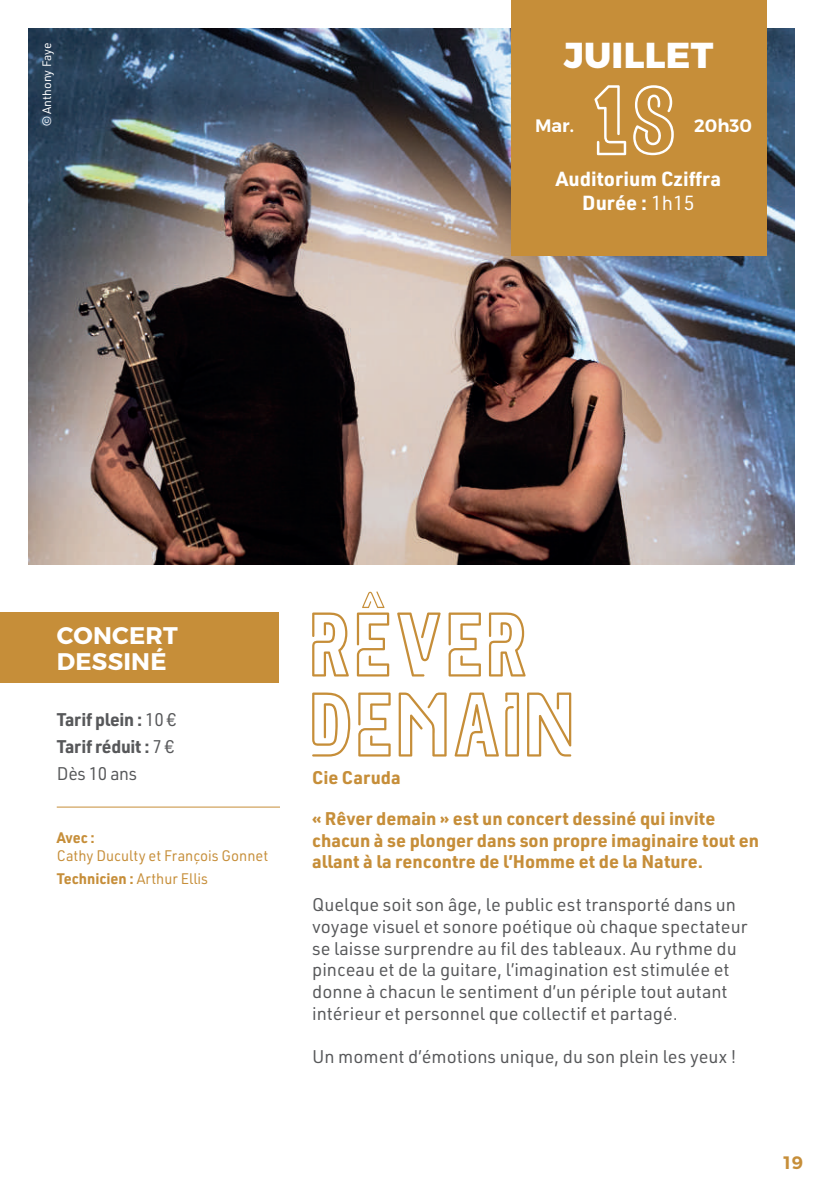
<style>
.page{position:relative;width:823px;height:1191px;background:#fff}
.page>*{position:absolute;margin:0;border:0;box-sizing:border-box;transform-origin:0 0}
.t1{font:87.4px "Neoneon";color:#fff}
.t2{font:80px/80px "Neoneon";color:#c68e39}
.t3{font:800 36px "Montserrat";letter-spacing:.01em;color:#fff}
.t4{font:700 24px/26px "Montserrat";letter-spacing:.01em;color:#fff}
.t5{font:700 20px/24px "URWDIN";color:#fff;text-align:center}
.t6{font:18px/21.6px "URWDIN";color:#57585a}
.t7{font:700 18px/21.6px "URWDIN";color:#c68e39}
.t8{font:700 18px/27.2px "URWDIN";letter-spacing:-.015em;color:#57585a;text-align:justify}
.t9{font:600 18px "Montserrat";color:#fff}
.t10{font:600 18px "Montserrat";color:#c68e39}
.t11{font:15px/23.6px "URWDIN";color:#c68e39;scale:.96 1}
.t12{font:700 15px "URWDIN";color:#c68e39;scale:.96 1}
.t13{font:12px "URWDIN";color:#fff}
.s1{font-weight:400}
.s2{font-weight:700}
</style>
<div class="page">
<img style="left:28px;top:28px;width:766px;height:536px">
<hr style="left:57px;top:806px;width:223px;height:1px;background:#c68e39">
<div style="left:0;top:612px;width:278px;height:71px;background:#c68e39"></div>
<div style="left:510px;top:0;width:255px;height:255px;background:#c68e39"></div>
<svg style="left:362px;top:591px;width:22px;height:17px"></svg>
<p class="t13" style="left:39px;top:126px;width:85px;rotate:-90deg">© Anthony Faye</p>
<h3 class="t3" style="left:563px;top:32px;width:151px">juillet</h3>
<h1 class="t1" style="left:594px;top:67px;width:89px">18</h1>
<p class="t5" style="left:555px;top:166px;width:167px">Auditorium Cziffra<br>Durée : <span class="s1">1h15</span></p>
<p class="t9" style="left:534px;top:115px;width:40px">Mar.</p>
<p class="t9" style="left:693px;top:115px;width:59px">20h30</p>
<h3 class="t4" style="left:57px;top:622px;width:122px">CONCERT<br>DESSINÉ</h3>
<p class="t8" style="left:57px;top:705px;width:121px">Tarif plein : <span class="s1">10 € </span>Tarif réduit : <span class="s1">7 € Dès 10 ans</span></p>
<p class="t12" style="left:57px;top:827px;width:41px">Avec :</p>
<p class="t11" style="left:57px;top:843px;width:222px">Cathy Duculty et François Gonnet<br><span class="s2">Technicien :</span> Arthur Ellis</p>
<h2 class="t2" style="left:312px;top:601px;width:268px">REVER<br>DEMAIN</h2>
<p class="t7" style="left:312px;top:766px;width:90px">Cie Caruda</p>
<p class="t7" style="left:312px;top:807px;width:448px">« Rêver demain » est un concert dessiné qui invite chacun à se plonger dans son propre imaginaire tout en allant à la rencontre de l’Homme et de la Nature.</p>
<p class="t6" style="left:312px;top:893px;width:436px">Quelque soit son âge, le public est transporté dans un voyage visuel et sonore poétique où chaque spectateur se laisse surprendre au fil des tableaux. Au rythme du pinceau et de la guitare, l’imagination est stimulée et donne à chacun le sentiment d’un périple tout autant intérieur et personnel que collectif et partagé.</p>
<p class="t6" style="left:312px;top:1045px;width:425px">Un moment d’émotions unique, du son plein les yeux !</p>
<p class="t10" style="left:783px;top:1151px;width:21px">19</p>
</div>
